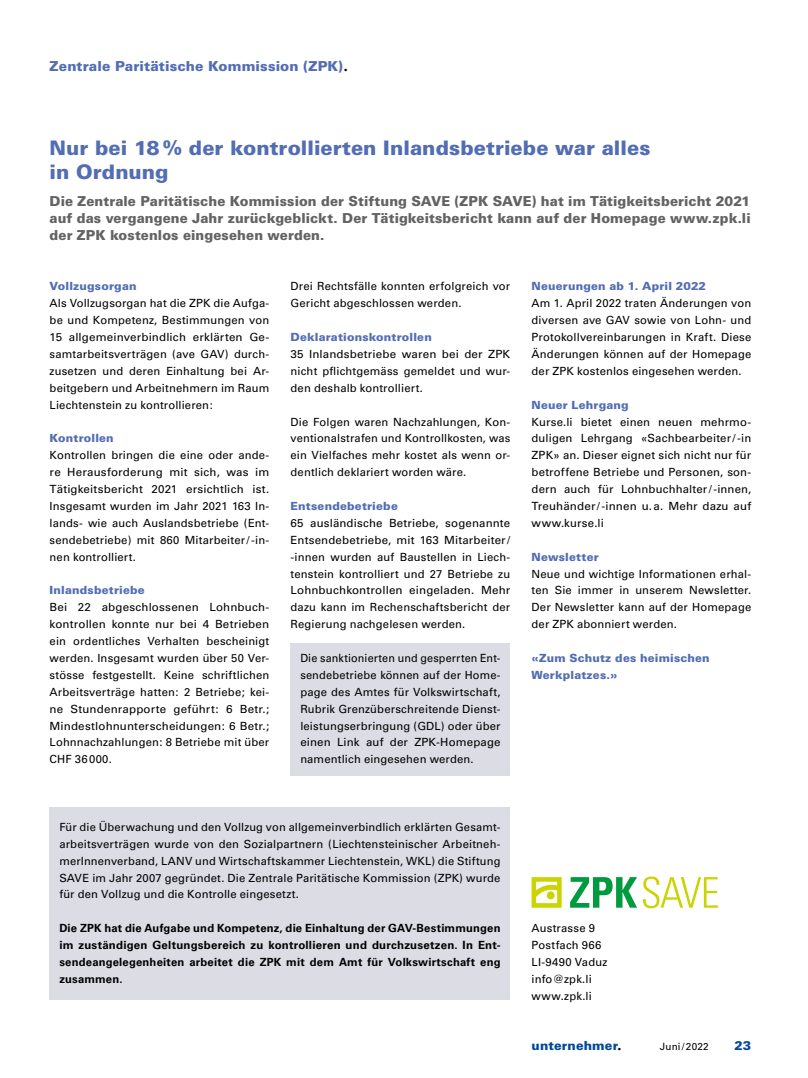
<style>
.page{position:relative;width:808px;height:1078px;background:#fff}
.page>*{position:absolute;margin:0;border:0;box-sizing:border-box;transform-origin:0 0}
.t1{font:900 20px/23.8px "Univers";color:#526db3}
.t2{font:900 13.75px/16.9px "Univers";letter-spacing:.01em;color:#646363;text-align:justify;scale:.96 1}
.t3{font:900 13.75px "Univers";letter-spacing:.005em;color:#526db3}
.t4{font:900 12.5px "Univers";letter-spacing:.01em;color:#00489a}
.t5{font:11.25px/16.9px "Univers";letter-spacing:.015em;color:#000;text-align:justify}
.t6{font:11.25px/16.9px "Univers";letter-spacing:.015em;color:#000;text-align:justify;scale:.96 1}
.t7{font:700 11.25px/16.9px "Univers";letter-spacing:.015em;color:#000;text-align:justify}
.t8{font:900 11.25px/16.9px "Univers";letter-spacing:.015em;color:#526db3}
.t9{font:10px "Univers";letter-spacing:.015em;color:#000}
.s1{font-family:"Futura BT";font-weight:800;font-size:15.12px;color:#000}
.s2{font-family:"Futura";font-weight:800;font-size:13.75px;color:#000}
</style>
<div class="page">
<div style="left:291px;top:643px;width:219px;height:132px;background:#dbdce4"></div>
<svg style="left:570px;top:877px;width:67px;height:30px"></svg>
<svg style="left:643px;top:876px;width:75px;height:32px"></svg>
<svg style="left:531px;top:877px;width:31px;height:30px"></svg>
<div style="left:50px;top:807px;width:460px;height:192px;background:#dbdce4"></div>
<p class="t3" style="left:50px;top:57px;width:300px">Zentrale Paritätische Kommission (ZPK)<span class="s1">.</span></p>
<h1 class="t1" style="left:50px;top:136px;width:602px">Nur bei 18% der kontrollierten Inlandsbetriebe war alles in Ordnung</h1>
<p class="t2" style="left:50px;top:192px;width:732px">Die Zentrale Paritätische Kommission der Stiftung SAVE (ZPK SAVE) hat im Tätigkeitsbericht 2021 auf das vergangene Jahr zurückgeblickt. Der Tätigkeitsbericht kann auf der Homepage www.zpk.li der ZPK kostenlos eingesehen werden.</p>
<p class="t8" style="left:50px;top:278px;width:88px">Vollzugsorgan</p>
<p class="t5" style="left:50px;top:295px;width:221px">Als Vollzugsorgan hat die ZPK die Aufga&shy;be und Kompetenz, Bestimmungen von 15 allgemeinverbindlich erklärten Ge&shy;samtarbeitsverträgen (ave GAV) durch&shy;zusetzen und deren Einhaltung bei Ar&shy;beitgebern und Arbeitnehmern im Raum Liechtenstein zu kontrollieren:</p>
<p class="t8" style="left:50px;top:430px;width:66px">Kontrollen</p>
<p class="t5" style="left:50px;top:447px;width:221px">Kontrollen bringen die eine oder ande&shy;re Herausforderung mit sich, was im Tätigkeitsbericht 2021 ersichtlich ist.<br>Insgesamt wurden im Jahr 2021 163 In&shy;lands- wie auch Auslandsbetriebe (Ent&shy;sendebetriebe) mit 860 Mitarbeiter/ -in&shy;nen kontrolliert.</p>
<p class="t8" style="left:50px;top:581px;width:97px">Inlandsbetriebe</p>
<p class="t5" style="left:50px;top:599px;width:221px">Bei 22 abgeschlossenen Lohnbuch&shy;kontrollen konnte nur bei 4 Betrieben ein ordentliches Verhalten bescheinigt werden. Insgesamt wurden über 50 Ver&shy;stösse festgestellt. Keine schriftlichen Arbeitsverträge hatten: 2 Betriebe; kei&shy;ne Stundenrapporte geführt: 6 Betr.; Mindestlohnunterscheidungen: 6 Betr.; Lohnnachzahlungen: 8 Betriebe mit über CHF 36000.</p>
<p class="t5" style="left:291px;top:278px;width:221px">Drei Rechtsfälle konnten erfolgreich vor<br>Gericht abgeschlossen werden.</p>
<p class="t8" style="left:291px;top:328px;width:143px">Deklarationskontrollen</p>
<p class="t5" style="left:291px;top:345px;width:221px">35 Inlandsbetriebe waren bei der ZPK nicht pflichtgemäss gemeldet und wur&shy;den deshalb kontrolliert.</p>
<p class="t5" style="left:291px;top:413px;width:221px">Die Folgen waren Nachzahlungen, Kon&shy;ventionalstrafen und Kontrollkosten, was ein Vielfaches mehr kostet als wenn or&shy;dentlich deklariert worden wäre.</p>
<p class="t8" style="left:291px;top:497px;width:109px">Entsendebetriebe</p>
<p class="t5" style="left:291px;top:514px;width:221px">65 ausländische Betriebe, sogenannte Entsendebetriebe, mit 163 Mitarbeiter/ -innen wurden auf Baustellen in Liech&shy;tenstein kontrolliert und 27 Betriebe zu Lohnbuchkontrollen eingeladen. Mehr dazu kann im Rechenschaftsbericht der Regierung nachgelesen werden.</p>
<p class="t6" style="left:300px;top:649px;width:210px">Die sanktionierten und gesperrten Ent&shy;sendebetriebe können auf der Home&shy;page des Amtes für Volkswirtschaft, Rubrik Grenzüberschreitende Dienst&shy;leistungserbringung (GDL) oder über einen Link auf der ZPK-Homepage namentlich eingesehen werden.</p>
<p class="t8" style="left:531px;top:278px;width:176px">Neuerungen ab 1. April 2022</p>
<p class="t5" style="left:531px;top:295px;width:221px">Am 1. April 2022 traten Änderungen von diversen ave GAV sowie von Lohn- und Protokollvereinbarungen in Kraft. Diese Änderungen können auf der Homepage der ZPK kostenlos eingesehen werden.</p>
<p class="t8" style="left:531px;top:396px;width:99px">Neuer Lehrgang</p>
<p class="t5" style="left:531px;top:413px;width:221px">Kurse.li bietet einen neuen mehrmo&shy;duligen Lehrgang «Sachbearbeiter/ -in ZPK» an. Dieser eignet sich nicht nur für betroffene Betriebe und Personen, son&shy;dern auch für Lohnbuchhalter/ -innen, Treuhänder/ -innen u.a. Mehr dazu auf www.kurse.li</p>
<p class="t8" style="left:531px;top:548px;width:69px">Newsletter</p>
<p class="t5" style="left:531px;top:565px;width:221px">Neue und wichtige Informationen erhal&shy;ten Sie immer in unserem Newsletter.<br>Der Newsletter kann auf der Homepage der ZPK abonniert werden.</p>
<p class="t8" style="left:531px;top:649px;width:180px">«Zum Schutz des heimischen<br>Werkplatzes.»</p>
<p class="t5" style="left:59px;top:818px;width:443px">Für die Überwachung und den Vollzug von allgemeinverbindlich erklärten Gesamt&shy;arbeitsverträgen wurde von den Sozialpartnern (Liechtensteinischer Arbeitneh&shy;merInnenverband, LANV und Wirtschaftskammer Liechtenstein, WKL) die Stiftung SAVE im Jahr 2007 gegründet. Die Zentrale Paritätische Kommission (ZPK) wurde für den Vollzug und die Kontrolle eingesetzt.</p>
<p class="t7" style="left:59px;top:919px;width:443px">Die ZPK hat die Aufgabe und Kompetenz, die Einhaltung der GAV-Bestimmungen im zuständigen Geltungsbereich zu kontrollieren und durchzusetzen. In Ent&shy;sendeangelegenheiten arbeitet die ZPK mit dem Amt für Volkswirtschaft eng zusammen.</p>
<p class="t5" style="left:532px;top:919px;width:77px;text-align:left">Austrasse 9<br>Postfach 966<br>LI-9490 Vaduz info@zpk.li www.zpk.li</p>
<p class="t4" style="left:531px;top:1037px;width:91px">unternehmer<span class="s2">.</span></p>
<p class="t9" style="left:660px;top:1040px;width:50px">Juni/2022</p>
<p class="t4" style="left:734px;top:1037px;width:18px">23</p>
</div>
